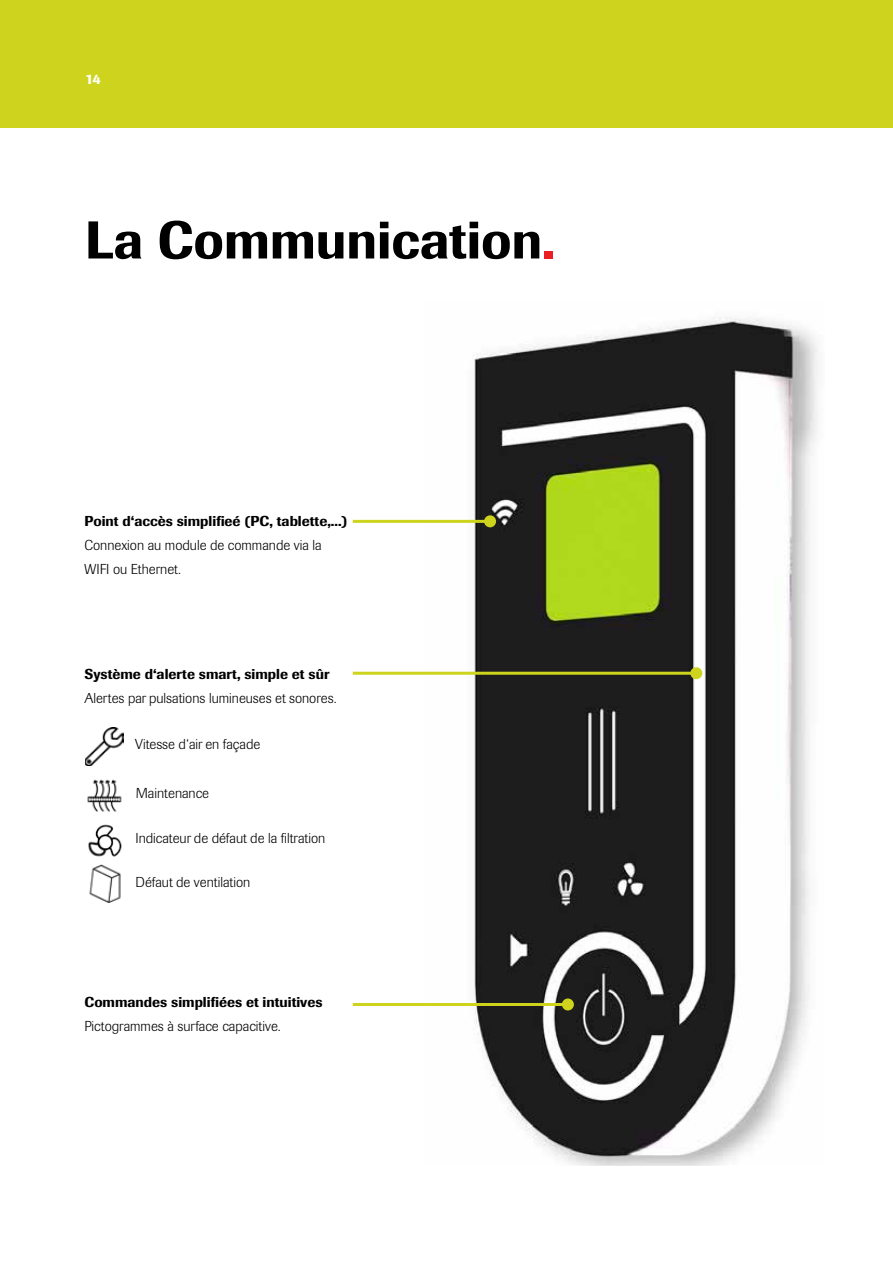
<style>
.page{position:relative;width:893px;height:1263px;background:#fff}
.page>*{position:absolute;margin:0;border:0;box-sizing:border-box;transform-origin:0 0}
.t1{font:500 52.5px "Imago BQ";color:#000}
.t2{font:300 14.25px/23.9px "Imago BQ";color:#000}
.t3{font:500 14.25px "Imago BQ";color:#000}
.t4{font:500 14.25px "Imago BQ";color:#fff}
.s1{color:#ed1d24}
</style>
<div class="page">
<div style="left:0;top:0;width:893px;height:128px;background:#ced41e"></div>
<img style="left:89px;top:865px;width:32px;height:37px">
<img style="left:425px;top:317px;width:393px;height:848px">
<hr style="left:353px;top:520px;width:137px;height:3px;background:#ced41e">
<div style="left:484px;top:515px;width:12px;height:12px;background:#ced41e;border-radius:50%"></div>
<hr style="left:353px;top:1003px;width:215px;height:3px;background:#ced41e">
<div style="left:562px;top:998px;width:12px;height:12px;background:#ced41e;border-radius:50%"></div>
<hr style="left:353px;top:672px;width:343px;height:3px;background:#ced41e">
<div style="left:690px;top:667px;width:12px;height:12px;background:#ced41e;border-radius:50%"></div>
<img style="left:85px;top:727px;width:38px;height:38px">
<img style="left:87px;top:779px;width:35px;height:33px">
<img style="left:88px;top:824px;width:34px;height:33px">
<p class="t4" style="left:85px;top:70px;width:17px">14</p>
<h1 class="t1" style="left:85px;top:208px;width:472px">La Communication<span class="s1">.</span></h1>
<p class="t3" style="left:85px;top:512px;width:264px">Point d‘accès simplifieé (PC, tablette,...)</p>
<p class="t2" style="left:85px;top:533px;width:239px">Connexion au module de commande via la<br>WIFI ou Ethernet.</p>
<p class="t3" style="left:85px;top:665px;width:246px">Système d‘alerte smart, simple et sûr</p>
<p class="t2" style="left:85px;top:686px;width:254px">Alertes par pulsations lumineuses et sonores.</p>
<p class="t2" style="left:135px;top:733px;width:126px">Vitesse d‘air en façade</p>
<p class="t2" style="left:136px;top:781px;width:75px">Maintenance</p>
<p class="t2" style="left:135px;top:826px;width:191px">Indicateur de défaut de la filtration</p>
<p class="t2" style="left:136px;top:870px;width:116px">Défaut de ventilation</p>
<p class="t3" style="left:85px;top:993px;width:240px">Commandes simplifiées et intuitives</p>
<p class="t2" style="left:85px;top:1014px;width:198px">Pictogrammes à surface capacitive.</p>
</div>
